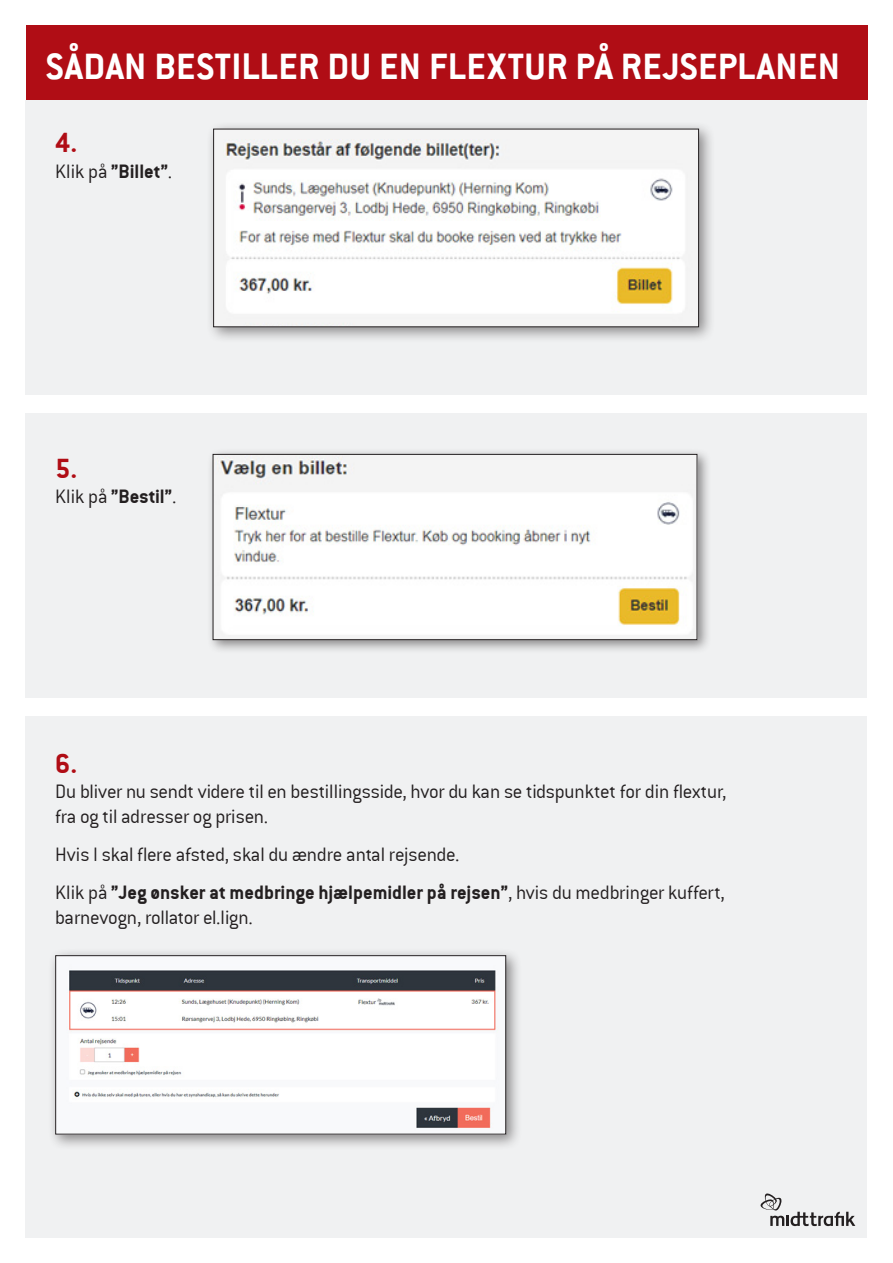
<style>
.page{position:relative;width:893px;height:1263px;background:#fff}
.page>*{position:absolute;margin:0;border:0;box-sizing:border-box;transform-origin:0 0}
.t1{font:700 40.5px "Conduit ITC";letter-spacing:.01em;color:#fff}
.t2{font:30px "Conduit ITCTT Bold";color:#b00d15}
.t3{font:21px/25.2px "Conduit ITCTT Light";letter-spacing:-.01em;color:#231f20}
.t4{font:21px "Conduit ITCTT Bold";color:#231f20}
.s1{font-family:"Conduit ITCTT Light"}
.s2{font-family:"Conduit ITCTT Bold"}
</style>
<div class="page">
<div style="left:26px;top:100px;width:841px;height:1137px;background:#f0f1f2"></div>
<div style="left:26px;top:26px;width:841px;height:74px;background:#b00d15"></div>
<svg style="left:760px;top:1193px;width:95px;height:33px"></svg>
<div style="left:205px;top:121px;width:511px;height:223px;background:#231f20;opacity:.5"></div>
<img style="left:215px;top:131px;width:482px;height:194px">
<div style="left:0;top:698px;width:893px;height:17px;background:#fff"></div>
<div style="left:206px;top:448px;width:505px;height:206px;background:#231f20;opacity:.5"></div>
<img style="left:215px;top:456px;width:480px;height:182px">
<div style="left:213px;top:454px;width:484px;height:186px;border:1px solid #231f20"></div>
<div style="left:48px;top:948px;width:474px;height:202px;background:#231f20;opacity:.5"></div>
<img style="left:57px;top:957px;width:447px;height:175px">
<div style="left:55px;top:955px;width:451px;height:179px;border:1px solid #231f20"></div>
<div style="left:0;top:396px;width:893px;height:17px;background:#fff"></div>
<h1 class="t1" style="left:46px;top:43px;width:796px">SÅDAN BESTILLER DU EN FLEXTUR PÅ REJSEPLANEN</h1>
<p class="t2" style="left:55px;top:125px;width:24px">4.</p>
<p class="t4" style="left:55px;top:159px;width:119px"><span class="s1">Klik på</span> ”Billet”<span class="s1">.</span></p>
<p class="t2" style="left:55px;top:451px;width:24px">5.</p>
<p class="t4" style="left:55px;top:484px;width:123px"><span class="s1">Klik på</span> ”Bestil”<span class="s1">.</span></p>
<p class="t2" style="left:55px;top:746px;width:24px">6.</p>
<p class="t3" style="left:55px;top:779px;width:673px">Du bliver nu sendt videre til en bestillingsside, hvor du kan se tidspunktet for din flextur, fra og til adresser og prisen.</p>
<p class="t3" style="left:55px;top:842px;width:406px">Hvis I skal flere afsted, skal du ændre antal rejsende.</p>
<p class="t3" style="left:55px;top:880px;width:671px">Klik på <span class="s2">”Jeg ønsker at medbringe hjælpemidler på rejsen”</span>, hvis du medbringer kuffert, barnevogn, rollator el.lign.</p>
</div>
